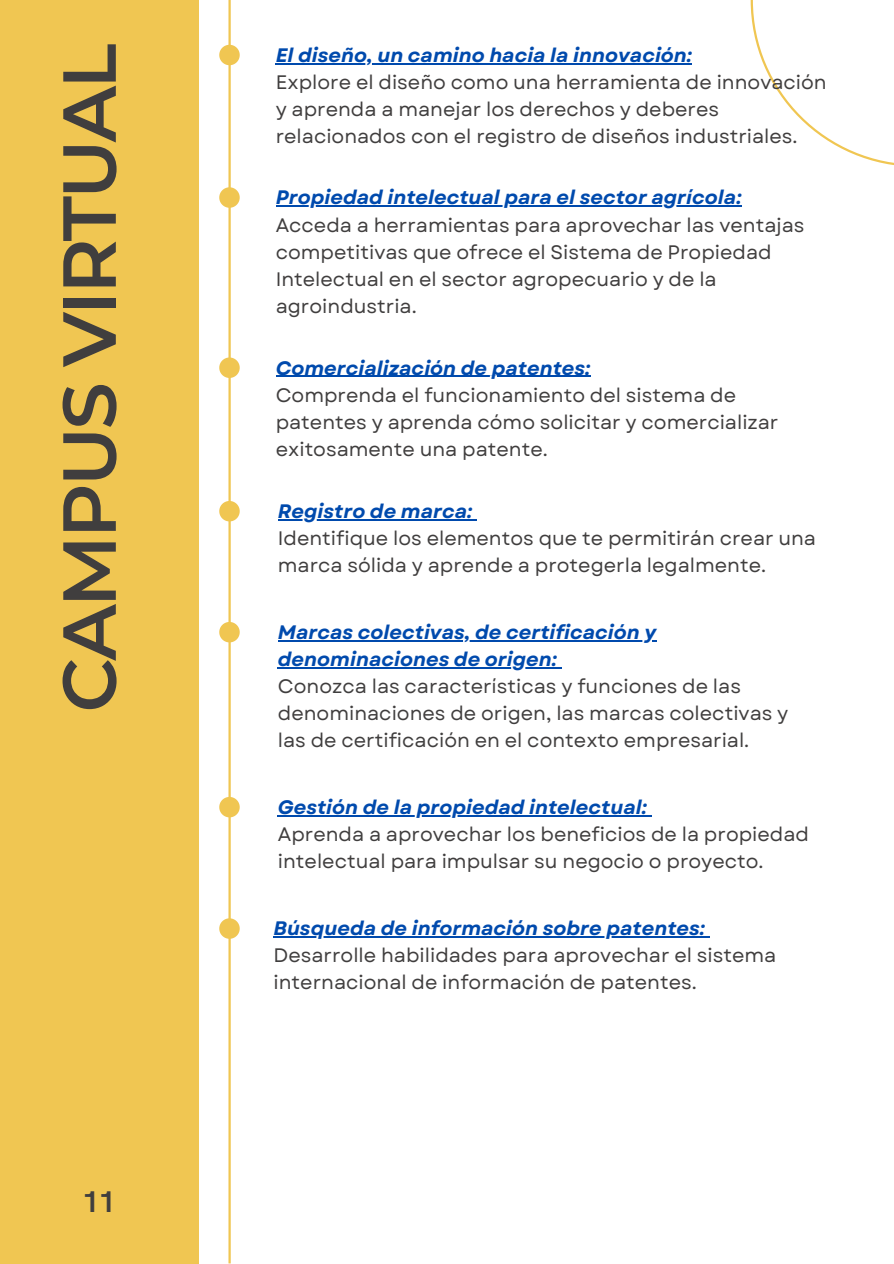
<style>
.page{position:relative;width:894px;height:1264px;background:#fff}
.page>*{position:absolute;margin:0;border:0;box-sizing:border-box;transform-origin:0 0}
.t1{font:600 75px "Montserrat";letter-spacing:-.035em;color:#403e3e}
.t2{font:700 30px "HK Grotesk";color:#403e3e}
.t3{font:19.5px/27px "Garet";color:#403e3e}
.t4{font:italic 700 19.5px "Garet";color:#004aad}
.s1{font-weight:700;font-style:italic;color:#004aad}
</style>
<div class="page">
<div style="left:0;top:0;width:199px;height:1263px;background:#f0c652"></div>
<hr style="left:228px;top:0;width:3px;height:1263px;background:#f0c652">
<svg style="left:750px;top:0;width:143px;height:165px"></svg>
<svg style="left:219px;top:44px;width:21px;height:22px"></svg>
<svg style="left:219px;top:500px;width:21px;height:22px"></svg>
<svg style="left:219px;top:186px;width:21px;height:23px"></svg>
<svg style="left:219px;top:621px;width:21px;height:22px"></svg>
<svg style="left:219px;top:795px;width:21px;height:23px"></svg>
<hr style="left:276px;top:63px;width:416px;height:1px;background:#004aad">
<hr style="left:276px;top:206px;width:465px;height:1px;background:#004aad">
<svg style="left:219px;top:356px;width:21px;height:23px"></svg>
<hr style="left:276px;top:376px;width:314px;height:1px;background:#004aad">
<hr style="left:278px;top:519px;width:194px;height:1px;background:#004aad">
<hr style="left:278px;top:640px;width:378px;height:1px;background:#004aad">
<hr style="left:278px;top:667px;width:279px;height:1px;background:#004aad">
<hr style="left:278px;top:815px;width:368px;height:1px;background:#004aad">
<hr style="left:273px;top:936px;width:431px;height:1px;background:#004aad">
<svg style="left:219px;top:917px;width:21px;height:22px"></svg>
<p class="t1" style="left:43px;top:712px;width:670px;rotate:-90deg">CAMPUS VIRTUAL</p>
<p class="t4" style="left:276px;top:41px;width:418px">El diseño, un camino hacia la innovación:</p>
<p class="t3" style="left:276px;top:69px;width:552px">Explore el diseño como una herramienta de innovación y aprenda a manejar los derechos y deberes relacionados con el registro de diseños industriales.</p>
<p class="t4" style="left:276px;top:184px;width:467px">Propiedad intelectual para el sector agrícola:</p>
<p class="t3" style="left:276px;top:211px;width:530px">Acceda a herramientas para aprovechar las ventajas competitivas que ofrece el Sistema de Propiedad Intelectual en el sector agropecuario y de la agroindustria.</p>
<p class="t4" style="left:276px;top:354px;width:316px">Comercialización de patentes:</p>
<p class="t3" style="left:276px;top:381px;width:504px">Comprenda el funcionamiento del sistema de patentes y aprenda cómo solicitar y comercializar exitosamente una patente.</p>
<p class="t4" style="left:278px;top:497px;width:196px">Registro de marca:</p>
<p class="t3" style="left:278px;top:525px;width:539px">Identifique los elementos que te permitirán crear una marca sólida y aprende a protegerla legalmente.</p>
<p class="t4" style="left:278px;top:618px;width:380px">Marcas colectivas, de certificación y</p>
<p class="t3" style="left:278px;top:646px;width:464px"><span class="s1">denominaciones de origen:<br></span>Conozca las características y funciones de las</p>
<p class="t3" style="left:278px;top:700px;width:512px">denominaciones de origen, las marcas colectivas y las de certificación en el contexto empresarial.</p>
<p class="t4" style="left:278px;top:793px;width:370px">Gestión de la propiedad intelectual:</p>
<p class="t3" style="left:278px;top:820px;width:532px">Aprenda a aprovechar los beneficios de la propiedad intelectual para impulsar su negocio o proyecto.</p>
<h1 class="t2" style="left:82px;top:1184px;width:35px">11</h1>
<p class="t4" style="left:273px;top:914px;width:433px">Búsqueda de información sobre patentes:</p>
<p class="t3" style="left:273px;top:941px;width:504px">Desarrolle habilidades para aprovechar el sistema internacional de información de patentes.</p>
</div>
